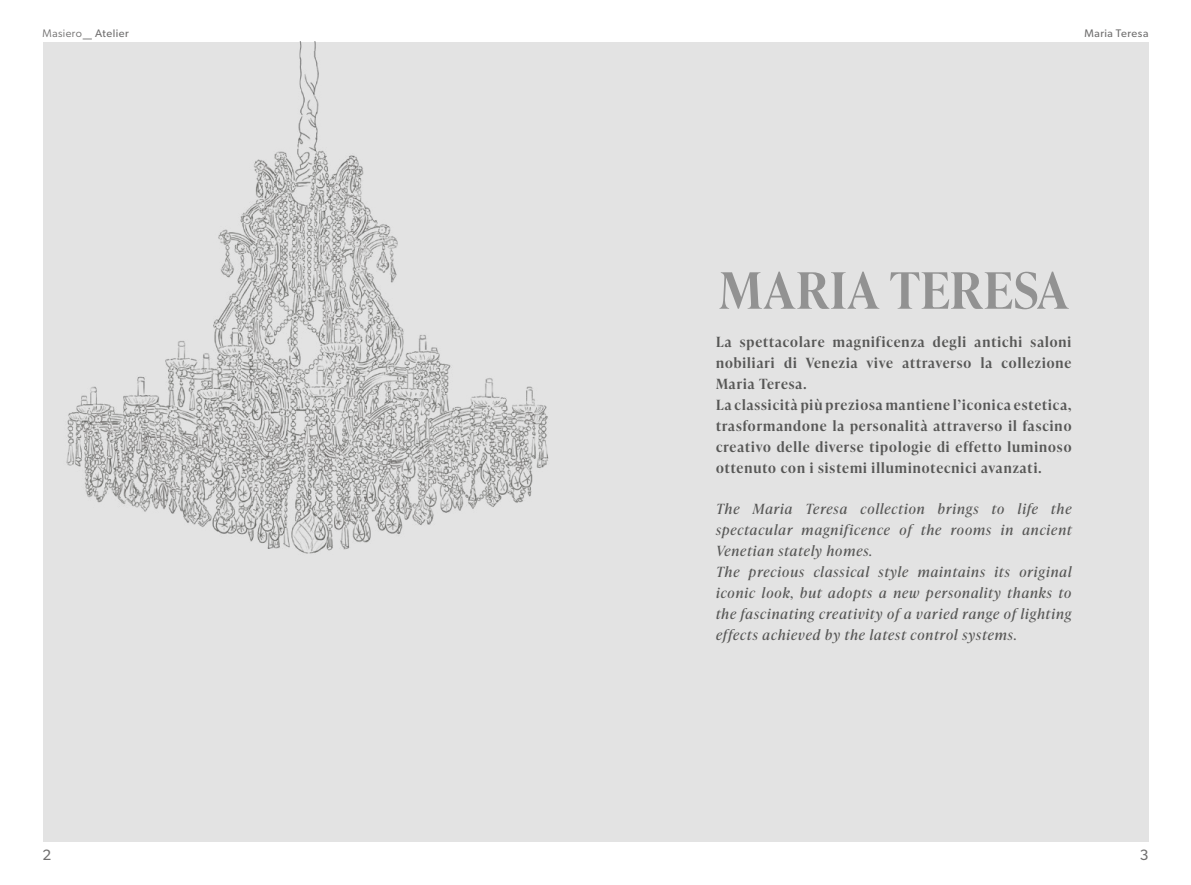
<style>
.page{position:relative;width:1191px;height:885px;background:#fff}
.page>*{position:absolute;margin:0;border:0;box-sizing:border-box;transform-origin:0 0}
.t1{font:600 50px "Ivy Presto Headline";letter-spacing:.025em;color:#929292}
.t2{font:15px "Gibson";color:#706f6f}
.t3{font:600 14px/21px "Ivy Presto Headline";letter-spacing:.07em;color:#575756}
.t4{font:italic 14px/21px "Ivy Presto Headline";letter-spacing:.07em;color:#575756}
.t5{font:11px "Gibson";letter-spacing:.04em;color:#706f6f}
.t6{font:11px "Gibson";letter-spacing:.04em;color:#706f6f}
</style>
<div class="page">
<div style="left:43px;top:43px;width:1105px;height:799px;background:#e3e3e3"></div>
<img style="left:45px;top:41px;width:516px;height:513px">
<p class="t5" style="left:95px;top:26px;width:35px">Atelier</p>
<p class="t5" style="left:1084px;top:27px;width:65px">Maria Teresa</p>
<p class="t6" style="left:43px;top:26px;width:41px">Masiero</p>
<p class="t5" style="left:83px;top:31px;width:11px">—</p>
<h1 class="t1" style="left:719px;top:254px;width:350px">MARIA TERESA</h1>
<p class="t3" style="left:716px;top:330px;width:357px">La spettacolare magnificenza degli antichi saloni nobiliari di Venezia vive attraverso la collezione Maria Teresa.<br>La classicità più preziosa mantiene l’iconica estetica, trasformandone la personalità attraverso il fascino creativo delle diverse tipologie di effetto luminoso ottenuto con i sistemi illuminotecnici avanzati.</p>
<p class="t4" style="left:716px;top:497px;width:357px">The Maria Teresa collection brings to life the spectacular magnificence of the rooms in ancient Venetian stately homes.<br>The precious classical style maintains its original iconic look, but adopts a new personality thanks to the fascinating creativity of a varied range of lighting effects achieved by the latest control systems.</p>
<p class="t2" style="left:43px;top:845px;width:10px">2</p>
<p class="t2" style="left:1139px;top:845px;width:10px">3</p>
</div>
